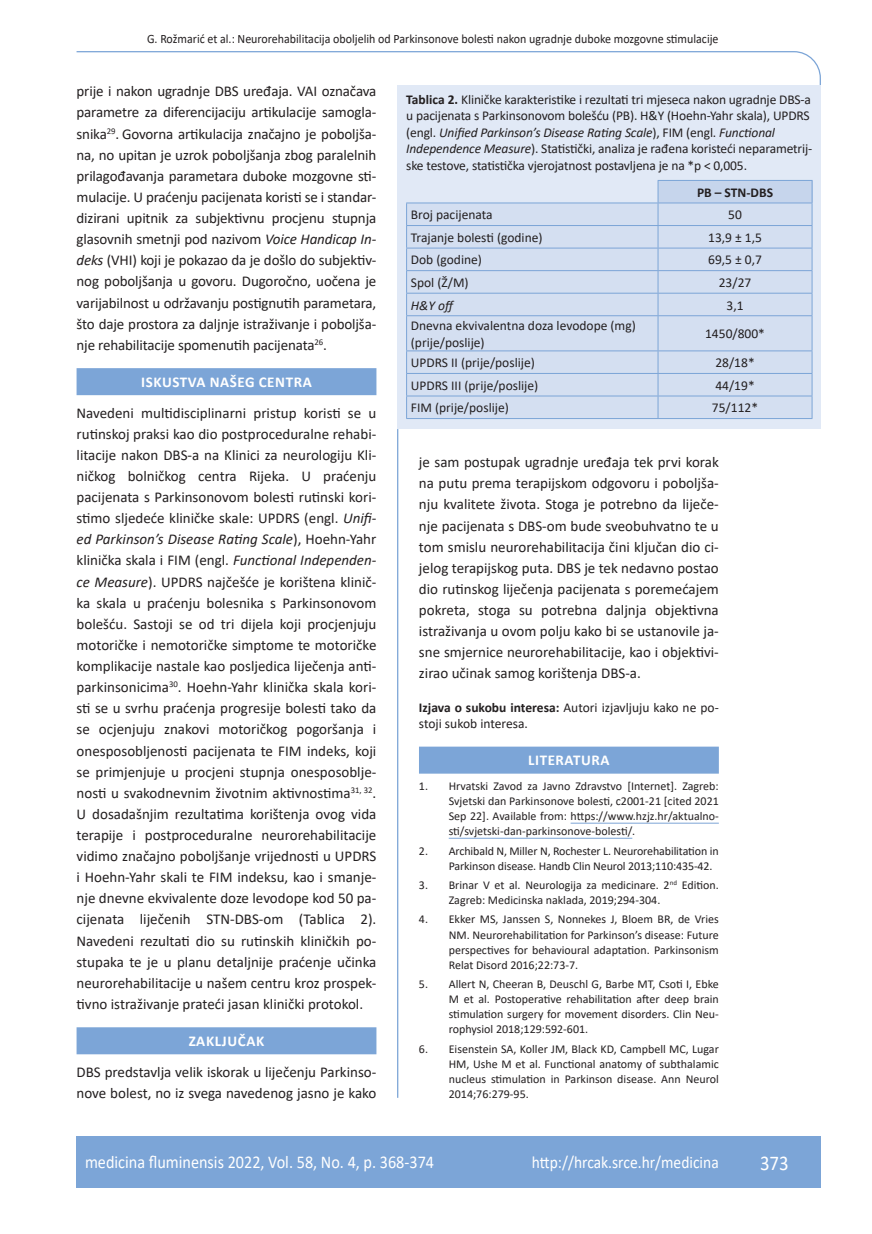
<style>
.page{position:relative;width:872px;height:1234px;background:#fff}
.page>*{position:absolute;margin:0;border:0;box-sizing:border-box;transform-origin:0 0}
.t1{font:21px "Calibri";color:#fff;scale:.9 1}
.t2{font:18px "Calibri";color:#fff;scale:.9 1}
.t3{font:17.25px "Calibri";color:#fff;scale:.9 1}
.t4{font:15px/21.1px "Calibri";color:#231f20;text-align:justify}
.t5{font:700 15px "Calibri";letter-spacing:.04em;color:#fff}
.t6{font:13.5px/16.5px "Calibri";letter-spacing:-.01em;color:#231f20}
.t7{font:700 13.5px "Calibri";color:#231f20}
.t8{font:italic 13.5px "Calibri";color:#231f20}
.t9{font:12.75px "Calibri";color:#231f20;scale:.94 1}
.t10{font:12px/15px "Calibri";color:#231f20;text-align:justify}
.s1{font-style:italic}
.s2{font-weight:700}
</style>
<div class="page">
<svg style="left:76px;top:51px;width:745px;height:275px"></svg>
<hr style="left:397px;top:429px;width:1px;height:668px;background:#7ca5d7">
<div style="left:77px;top:1135px;width:744px;height:51px;background:#7ca5d7"></div>
<div style="left:77px;top:368px;width:299px;height:27px;background:#7ca5d7"></div>
<div style="left:77px;top:1027px;width:299px;height:27px;background:#7ca5d7"></div>
<div style="left:419px;top:746px;width:300px;height:27px;background:#7ca5d7"></div>
<hr style="left:570px;top:822px;width:149px;height:1px;background:#7ca5d7">
<hr style="left:449px;top:837px;width:183px;height:1px;background:#7ca5d7">
<div style="left:398px;top:85px;width:423px;height:344px;background:#e1e9f6"></div>
<div style="left:658px;top:180px;width:154px;height:23px;background:#c6d5ec"></div>
<div style="left:407px;top:203px;width:404px;height:215px;background:#d4dff1"></div>
<hr style="left:657px;top:180px;width:155px;height:1px;background:#7ca5d7">
<hr style="left:406px;top:202px;width:252px;height:1px;background:#7ca5d7">
<hr style="left:658px;top:202px;width:154px;height:1px;background:#7ca5d7">
<hr style="left:406px;top:225px;width:252px;height:1px;background:#7ca5d7">
<hr style="left:658px;top:225px;width:154px;height:1px;background:#7ca5d7">
<hr style="left:406px;top:248px;width:252px;height:1px;background:#7ca5d7">
<hr style="left:658px;top:248px;width:154px;height:1px;background:#7ca5d7">
<hr style="left:406px;top:270px;width:252px;height:1px;background:#7ca5d7">
<hr style="left:658px;top:270px;width:154px;height:1px;background:#7ca5d7">
<hr style="left:406px;top:293px;width:252px;height:1px;background:#7ca5d7">
<svg style="left:406px;top:203px;width:1px;height:112px"></svg>
<hr style="left:658px;top:293px;width:154px;height:1px;background:#7ca5d7">
<svg style="left:657px;top:181px;width:1px;height:134px"></svg>
<svg style="left:811px;top:181px;width:1px;height:134px"></svg>
<hr style="left:406px;top:315px;width:252px;height:1px;background:#7ca5d7">
<hr style="left:406px;top:316px;width:1px;height:34px;background:#7ca5d7">
<hr style="left:658px;top:315px;width:154px;height:1px;background:#7ca5d7">
<hr style="left:657px;top:316px;width:1px;height:34px;background:#7ca5d7">
<hr style="left:811px;top:316px;width:1px;height:34px;background:#7ca5d7">
<hr style="left:406px;top:350px;width:252px;height:1px;background:#7ca5d7">
<hr style="left:658px;top:350px;width:154px;height:1px;background:#7ca5d7">
<hr style="left:406px;top:373px;width:252px;height:1px;background:#7ca5d7">
<hr style="left:658px;top:373px;width:154px;height:1px;background:#7ca5d7">
<hr style="left:406px;top:395px;width:252px;height:1px;background:#7ca5d7">
<svg style="left:406px;top:351px;width:1px;height:67px"></svg>
<hr style="left:658px;top:395px;width:154px;height:1px;background:#7ca5d7">
<svg style="left:657px;top:351px;width:1px;height:67px"></svg>
<svg style="left:811px;top:351px;width:1px;height:67px"></svg>
<hr style="left:406px;top:418px;width:252px;height:1px;background:#7ca5d7">
<hr style="left:658px;top:418px;width:154px;height:1px;background:#7ca5d7">
<p class="t9" style="left:147px;top:29px;width:609px">G. Rožmarić et al.: Neurorehabilitacija oboljelih od Parkinsonove bolesti nakon ugradnje duboke mozgovne stimulacije</p>
<p class="t4" style="left:77px;top:80px;width:301px">prije i nakon ugradnje DBS uređaja. VAI označava parametre za diferencijaciju artikulacije samogla&shy;snika<sup>29</sup>. Govorna artikulacija značajno je poboljša&shy;na, no upitan je uzrok poboljšanja zbog paralelnih prilagođavanja parametara duboke mozgovne sti&shy;mulacije. U praćenju pacijenata koristi se i standar&shy;dizirani upitnik za subjektivnu procjenu stupnja glasovnih smetnji pod nazivom <span class="s1">Voice Handicap In&shy;deks</span> (VHI) koji je pokazao da je došlo do subjektiv&shy;nog poboljšanja u govoru. Dugoročno, uočena je varijabilnost u održavanju postignutih parametara, što daje prostora za daljnje istraživanje i poboljša&shy;nje rehabilitacije spomenutih pacijenata<sup>26</sup>.</p>
<p class="t5" style="left:141px;top:371px;width:172px">ISKUSTVA NAŠEG CENTRA</p>
<p class="t4" style="left:77px;top:401px;width:301px">Navedeni multidisciplinarni pristup koristi se u rutinskoj praksi kao dio postproceduralne rehabi&shy;litacije nakon DBS-a na Klinici za neurologiju Kli&shy;ničkog bolničkog centra Rijeka. U praćenju pacijenata s Parkinsonovom bolesti rutinski kori&shy;stimo sljedeće kliničke skale: UPDRS (engl. <span class="s1">Unifi&shy;ed Parkinson’s Disease Rating Scale</span>), Hoehn-Yahr klinička skala i FIM (engl. <span class="s1">Functional Independen&shy;ce Measure</span>). UPDRS najčešće je korištena klinič&shy;ka skala u praćenju bolesnika s Parkinsonovom bolešću. Sastoji se od tri dijela koji procjenjuju motoričke i nemotoričke simptome te motoričke komplikacije nastale kao posljedica liječenja anti&shy;parkinsonicima<sup>30</sup>. Hoehn-Yahr klinička skala kori&shy;sti se u svrhu praćenja progresije bolesti tako da se ocjenjuju znakovi motoričkog pogoršanja i onesposobljenosti pacijenata te FIM indeks, koji se primjenjuje u procjeni stupnja onesposoblje&shy;nosti u svakodnevnim životnim aktivnostima<sup>31,</sup> <sup>32</sup>.<br>U dosadašnjim rezultatima korištenja ovog vida terapije i postproceduralne neurorehabilitacije vidimo značajno poboljšanje vrijednosti u UPDRS i Hoehn-Yahr skali te FIM indeksu, kao i smanje&shy;nje dnevne ekvivalente doze levodope kod 50 pa&shy;cijenata liječenih STN-DBS-om (Tablica 2).<br>Navedeni rezultati dio su rutinskih kliničkih po&shy;stupaka te je u planu detaljnije praćenje učinka neurorehabilitacije u našem centru kroz prospek&shy;tivno istraživanje prateći jasan klinički protokol.</p>
<p class="t5" style="left:189px;top:1030px;width:77px">ZAKLJUČAK</p>
<p class="t4" style="left:77px;top:1060px;width:301px">DBS predstavlja velik iskorak u liječenju Parkinso&shy;nove bolest, no iz svega navedenog jasno je kako</p>
<p class="t6" style="left:406px;top:91px;width:408px"><span class="s2">Tablica 2.</span> Kliničke karakteristike i rezultati tri mjeseca nakon ugradnje DBS-a u pacijenata s Parkinsonovom bolešću (PB). H&amp;Y (Hoehn-Yahr skala), UPDRS (engl. <span class="s1">Unified Parkinson’s Disease Rating Scale</span>), FIM (engl. <span class="s1">Functional Independence Measure</span>). Statistički, analiza je rađena koristeći neparametrij&shy;ske testove, statistička vjerojatnost postavljena je na *p &lt; 0,005.</p>
<p class="t7" style="left:697px;top:183px;width:78px">PB – STN-DBS</p>
<p class="t6" style="left:411px;top:206px;width:83px">Broj pacijenata</p>
<p class="t6" style="left:728px;top:206px;width:15px">50</p>
<p class="t6" style="left:411px;top:229px;width:133px">Trajanje bolesti (godine)</p>
<p class="t6" style="left:708px;top:229px;width:55px">13,9 ± 1,5</p>
<p class="t6" style="left:411px;top:251px;width:73px">Dob (godine)</p>
<p class="t6" style="left:708px;top:251px;width:55px">69,5 ± 0,7</p>
<p class="t6" style="left:411px;top:274px;width:59px">Spol (Ž/M)</p>
<p class="t6" style="left:718px;top:274px;width:34px">23/27</p>
<p class="t8" style="left:411px;top:295px;width:46px">H&amp;Y off</p>
<p class="t6" style="left:726px;top:296px;width:19px">3,1</p>
<p class="t6" style="left:411px;top:317px;width:226px">Dnevna ekvivalentna doza levodope (mg) (prije/poslije)</p>
<p class="t6" style="left:705px;top:325px;width:61px">1450/800*</p>
<p class="t6" style="left:411px;top:354px;width:126px">UPDRS II (prije/poslije)</p>
<p class="t6" style="left:715px;top:354px;width:41px">28/18*</p>
<p class="t6" style="left:411px;top:376px;width:129px">UPDRS III (prije/poslije)</p>
<p class="t6" style="left:715px;top:376px;width:41px">44/19*</p>
<p class="t6" style="left:411px;top:399px;width:100px">FIM (prije/poslije)</p>
<p class="t6" style="left:712px;top:399px;width:48px">75/112*</p>
<p class="t4" style="left:419px;top:451px;width:301px">je sam postupak ugradnje uređaja tek prvi korak na putu prema terapijskom odgovoru i poboljša&shy;nju kvalitete života. Stoga je potrebno da liječe&shy;nje pacijenata s DBS-om bude sveobuhvatno te u tom smislu neurorehabilitacija čini ključan dio ci&shy;jelog terapijskog puta. DBS je tek nedavno postao dio rutinskog liječenja pacijenata s poremećajem pokreta, stoga su potrebna daljnja objektivna istraživanja u ovom polju kako bi se ustanovile ja&shy;sne smjernice neurorehabilitacije, kao i objektivi&shy;zirao učinak samog korištenja DBS-a.</p>
<p class="t6" style="left:419px;top:698px;width:301px"><span class="s2">Izjava o sukobu interesa:</span> Autori izjavljuju kako ne po&shy;stoji sukob interesa.</p>
<p class="t5" style="left:528px;top:749px;width:83px">LITERATURA</p>
<p class="t10" style="left:449px;top:778px;width:271px;text-indent:-30px">1. Hrvatski Zavod za Javno Zdravstvo [Internet]. Zagreb:<br>Svjetski dan Parkinsonove bolesti, c2001-21 [cited 2021<br>Sep 22]. Available from: https://www.hzjz.hr/aktualno&shy;sti/svjetski-dan-parkinsonove-bolesti/.</p>
<p class="t10" style="left:449px;top:842px;width:271px;text-indent:-30px">2. Archibald N, Miller N, Rochester L. Neurorehabilitation in<br>Parkinson disease. Handb Clin Neurol 2013;110:435-42.</p>
<p class="t10" style="left:449px;top:877px;width:271px;text-indent:-30px">3. Brinar V et al. Neurologija za medicinare. 2<sup>nd</sup> Edition.<br>Zagreb: Medicinska naklada, 2019;294-304.</p>
<p class="t10" style="left:449px;top:911px;width:271px;text-indent:-30px">4. Ekker MS, Janssen S, Nonnekes J, Bloem BR, de Vries NM. Neurorehabilitation for Parkinson’s disease: Future perspectives for behavioural adaptation. Parkinsonism Relat Disord 2016;22:73-7.</p>
<p class="t10" style="left:449px;top:975px;width:271px;text-indent:-30px">5. Allert N, Cheeran B, Deuschl G, Barbe MT, Csoti I, Ebke M et al. Postoperative rehabilitation after deep brain stimulation surgery for movement disorders. Clin Neu&shy;rophysiol 2018;129:592-601.</p>
<p class="t10" style="left:449px;top:1040px;width:271px;text-indent:-30px">6. Eisenstein SA, Koller JM, Black KD, Campbell MC, Lugar HM, Ushe M et al. Functional anatomy of subthalamic nucleus stimulation in Parkinson disease. Ann Neurol 2014;76:279-95.</p>
<p class="t2" style="left:85px;top:1149px;width:389px">medicina fluminensis 2022, Vol. 58, No. 4, p. 368-374</p>
<p class="t3" style="left:532px;top:1150px;width:209px">http://hrcak.srce.hr/medicina</p>
<h1 class="t1" style="left:760px;top:1147px;width:33px">373</h1>
</div>
